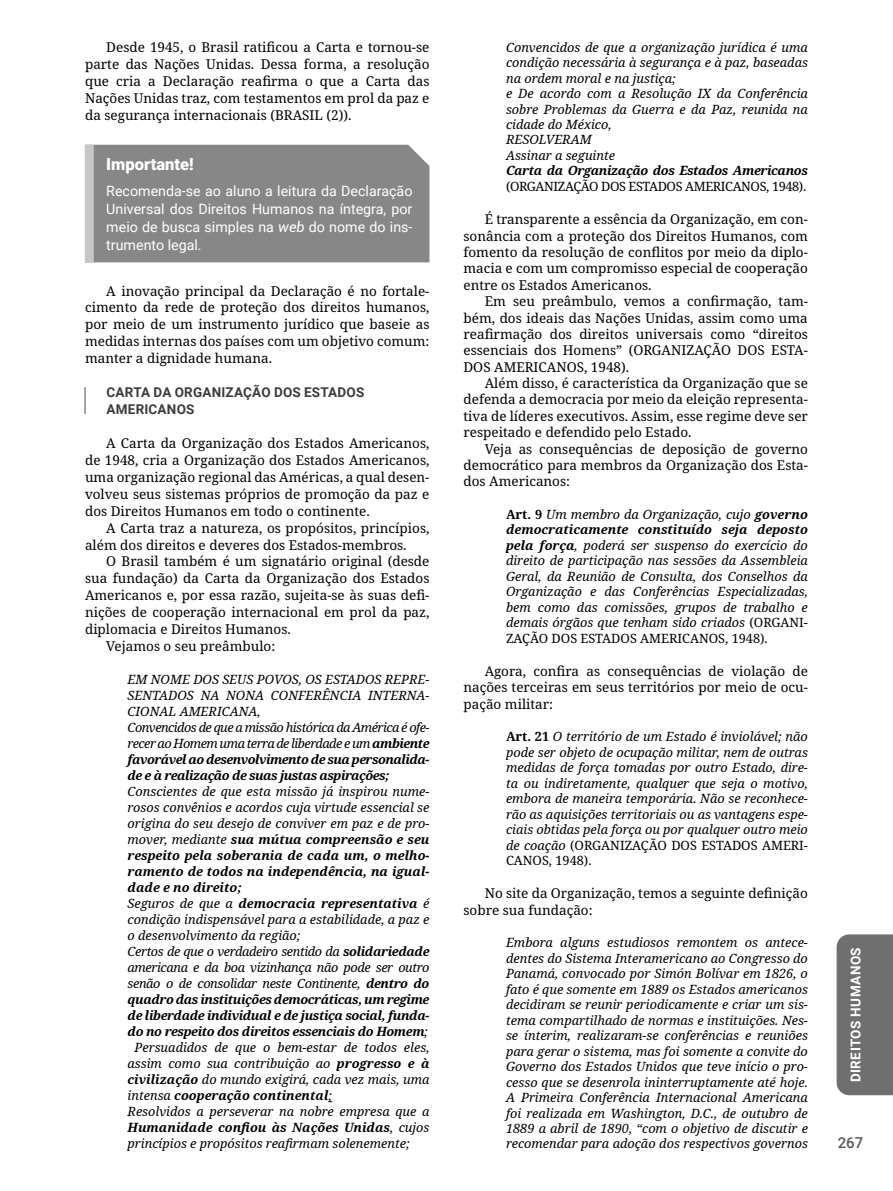
<style>
.page{position:relative;width:893px;height:1191px;background:#fff}
.page>*{position:absolute;margin:0;border:0;box-sizing:border-box;transform-origin:0 0}
.Título{font:900 16.5px "Roboto";color:#fff}
.t1{font:500 15px "Roboto";color:#575757}
.Texto{font:14.25px/17.9px "Roboto";color:#fff;text-align:justify}
.Parágrafos{font:13.5px/17px "Noto Serif";color:#000;text-align:justify}
.Tópico{font:700 13.5px/17px "Roboto";letter-spacing:.015em;color:#3c3c3c}
.t2{font:700 13.5px "Roboto";letter-spacing:.035em;color:#fff}
.Artigos_com_recuo{font:italic 12.75px/15.5px "Noto Serif";color:#000;text-align:justify}
.Artigos_com_recuo-2{font:italic 700 12.75px/16px "Noto Serif";letter-spacing:-.04em;color:#000;text-align:justify}
.Artigos_com_recuo-3{font:12.75px/15.5px "Noto Serif";letter-spacing:-.03em;color:#000}
.s1{font-style:italic}
.s2{font-weight:400}
.s3{font-weight:700}
.s4{font-weight:700;font-style:italic}
.s5{font-weight:700;font-style:normal}
.s6{font-style:normal}
</style>
<div class="page">
<div style="left:837px;top:934px;width:56px;height:161px;background:#6f6f6f"></div>
<div style="left:94px;top:145px;width:335px;height:117px;background:#878787"></div>
<div style="left:85px;top:145px;width:9px;height:117px;background:#c6c6c6"></div>
<hr style="left:84px;top:387px;width:2px;height:27px;background:#878787">
<p class="Parágrafos" style="left:85px;top:39px;width:346px;text-indent:21px">Desde 1945, o Brasil ratificou a Carta e tornou-se parte das Nações Unidas. Dessa forma, a resolução que cria a Declaração reafirma o que a Carta das Nações Unidas traz, com testamentos em prol da paz e da segurança internacionais (BRASIL (2)).</p>
<p class="Título" style="left:106px;top:152px;width:89px">Importante!</p>
<p class="Texto" style="left:106px;top:182px;width:308px">Recomenda-se ao aluno a leitura da Declaração Universal dos Direitos Humanos na íntegra, por meio de busca simples na <span class="s1">web</span> do nome do ins&shy;trumento legal.</p>
<p class="Parágrafos" style="left:85px;top:283px;width:346px;text-indent:21px">A inovação principal da Declaração é no fortale&shy;cimento da rede de proteção dos direitos humanos, por meio de um instrumento jurídico que baseie as medidas internas dos países com um objetivo comum: manter a dignidade humana.</p>
<p class="Tópico" style="left:107px;top:383px;width:259px">CARTA DA ORGANIZAÇÃO DOS ESTADOS<br>AMERICANOS</p>
<p class="Parágrafos" style="left:85px;top:435px;width:346px;text-indent:21px">A Carta da Organização dos Estados Americanos, de 1948, cria a Organização dos Estados Americanos, uma organização regional das Américas, a qual desen&shy;volveu seus sistemas próprios de promoção da paz e dos Direitos Humanos em todo o continente.</p>
<p class="Parágrafos" style="left:85px;top:519px;width:346px;text-indent:21px">A Carta traz a natureza, os propósitos, princípios, além dos direitos e deveres dos Estados-membros.</p>
<p class="Parágrafos" style="left:85px;top:553px;width:346px;text-indent:21px">O Brasil também é um signatário original (desde sua fundação) da Carta da Organização dos Estados Americanos e, por essa razão, sujeita-se às suas defi&shy;nições de cooperação internacional em prol da paz, diplomacia e Direitos Humanos.</p>
<p class="Parágrafos" style="left:106px;top:638px;width:170px">Vejamos o seu preâmbulo:</p>
<p class="Artigos_com_recuo" style="left:128px;top:672px;width:303px;line-height:16px">EM NOME DOS SEUS POVOS, OS ESTADOS REPRE-SENTADOS NA NONA CONFERÊNCIA INTERNA-CIONAL AMERICANA,</p>
<p class="Artigos_com_recuo-2" style="left:128px;top:720px;width:303px"><span class="s2">Convencidos de que a missão histórica da América é ofe&shy;recer ao Homem uma terra de liberdade e um</span> ambiente favorável ao desenvolvimento de sua personalida&shy;de e à realização de suas justas aspirações;</p>
<p class="Artigos_com_recuo" style="left:128px;top:784px;width:303px;line-height:16px">Conscientes de que esta missão já inspirou nume&shy;rosos convênios e acordos cuja virtude essencial se origina do seu desejo de conviver em paz e de pro&shy;mover, mediante <span class="s3">sua mútua compreensão e seu respeito pela soberania de cada um, o melho&shy;ramento de todos na independência, na igual&shy;dade e no direito;</span></p>
<p class="Artigos_com_recuo" style="left:128px;top:896px;width:303px;line-height:16px">Seguros de que a <span class="s3">democracia representativa</span> é condição indispensável para a estabilidade, a paz e o desenvolvimento da região;</p>
<p class="Artigos_com_recuo-2" style="left:128px;top:944px;width:303px"><span class="s2">Certos de que o verdadeiro sentido da</span> solidariedade <span class="s2">americana e da boa vizinhança não pode ser outro senão o de consolidar neste Continente,</span> dentro do quadro das instituições democráticas, um regime de liberdade individual e de justiça social, funda&shy;do no respeito dos direitos essenciais do Homem<span class="s2">;</span></p>
<p class="Artigos_com_recuo" style="left:128px;top:1040px;width:303px;line-height:16px;text-indent:7px">Persuadidos de que o bem-estar de todos eles, assim como sua contribuição ao <span class="s3">progresso e à civilização</span> do mundo exigirá, cada vez mais, uma intensa <span class="s3">cooperação continental</span>;</p>
<p class="Artigos_com_recuo" style="left:128px;top:1104px;width:303px;line-height:16px">Resolvidos a perseverar na nobre empresa que a <span class="s3">Humanidade confiou às Nações Unidas</span>, cujos princípios e propósitos reafirmam solenemente;</p>
<p class="Artigos_com_recuo" style="left:506px;top:40px;width:303px">Convencidos de que a organização jurídica é uma condição necessária à segurança e à paz, baseadas na ordem moral e na justiça;</p>
<p class="Artigos_com_recuo" style="left:506px;top:86px;width:303px">e De acordo com a Resolução IX da Conferência sobre Problemas da Guerra e da Paz, reunida na cidade do México,</p>
<p class="Artigos_com_recuo" style="left:506px;top:133px;width:87px">RESOLVERAM</p>
<p class="Artigos_com_recuo" style="left:506px;top:148px;width:111px">Assinar a seguinte</p>
<p class="Artigos_com_recuo-3" style="left:506px;top:163px;width:303px"><span class="s4">Carta da Organização dos Estados Americanos </span>(ORGANIZAÇÃO DOS ESTADOS AMERICANOS, 1948).</p>
<p class="Parágrafos" style="left:463px;top:212px;width:346px;line-height:16.4px;text-indent:21px">É transparente a essência da Organização, em con&shy;sonância com a proteção dos Direitos Humanos, com fomento da resolução de conflitos por meio da diplo&shy;macia e com um compromisso especial de cooperação entre os Estados Americanos.</p>
<p class="Parágrafos" style="left:463px;top:293px;width:346px;line-height:16.4px;text-indent:21px">Em seu preâmbulo, vemos a confirmação, tam&shy;bém, dos ideais das Nações Unidas, assim como uma reafirmação dos direitos universais como “direitos essenciais dos Homens” (ORGANIZAÇÃO DOS ESTA-DOS AMERICANOS, 1948).</p>
<p class="Parágrafos" style="left:463px;top:375px;width:346px;line-height:16.4px;text-indent:21px">Além disso, é característica da Organização que se defenda a democracia por meio da eleição representa&shy;tiva de líderes executivos. Assim, esse regime deve ser respeitado e defendido pelo Estado.</p>
<p class="Parágrafos" style="left:463px;top:441px;width:346px;line-height:16.4px;text-indent:21px">Veja as consequências de deposição de governo democrático para membros da Organização dos Esta&shy;dos Americanos:</p>
<p class="Artigos_com_recuo" style="left:506px;top:507px;width:303px"><span class="s5">Art. 9</span> Um membro da Organização, cujo <span class="s3">governo democraticamente constituído seja deposto pela força</span>, poderá ser suspenso do exercício do direito de participação nas sessões da Assembleia Geral, da Reunião de Consulta, dos Conselhos da Organização e das Conferências Especializadas, bem como das comissões, grupos de trabalho e demais órgãos que tenham sido criados <span class="s6">(ORGANI-ZAÇÃO DOS ESTADOS AMERICANOS, 1948).</span></p>
<p class="Parágrafos" style="left:463px;top:663px;width:346px;line-height:16.4px;text-indent:21px">Agora, confira as consequências de violação de nações terceiras em seus territórios por meio de ocu&shy;pação militar:</p>
<p class="Artigos_com_recuo" style="left:506px;top:729px;width:303px"><span class="s5">Art. 21</span> O território de um Estado é inviolável; não pode ser objeto de ocupação militar, nem de outras medidas de força tomadas por outro Estado, dire&shy;ta ou indiretamente, qualquer que seja o motivo, embora de maneira temporária. Não se reconhece&shy;rão as aquisições territoriais ou as vantagens espe&shy;ciais obtidas pela força ou por qualquer outro meio de coação <span class="s6">(ORGANIZAÇÃO DOS ESTADOS AMERI-CANOS, 1948).</span></p>
<p class="Parágrafos" style="left:463px;top:885px;width:346px;line-height:16.4px;text-indent:21px">No site da Organização, temos a seguinte definição sobre sua fundação:</p>
<p class="Artigos_com_recuo" style="left:506px;top:935px;width:303px">Embora alguns estudiosos remontem os antece&shy;dentes do Sistema Interamericano ao Congresso do Panamá, convocado por Simón Bolívar em 1826, o fato é que somente em 1889 os Estados americanos decidiram se reunir periodicamente e criar um sis&shy;tema compartilhado de normas e instituições. Nes&shy;se ínterim, realizaram-se conferências e reuniões para gerar o sistema, mas foi somente a convite do Governo dos Estados Unidos que teve início o pro&shy;cesso que se desenrola ininterruptamente até hoje.<br>A Primeira Conferência Internacional Americana foi realizada em Washington, D.C., de outubro de 1889 a abril de 1890, “com o objetivo de discutir e recomendar para adoção dos respectivos governos</p>
<p class="t2" style="left:846px;top:1082px;width:136px;rotate:-90deg">DIREITOS HUMANOS</p>
<p class="t1" style="left:838px;top:1132px;width:27px">267</p>
</div>
